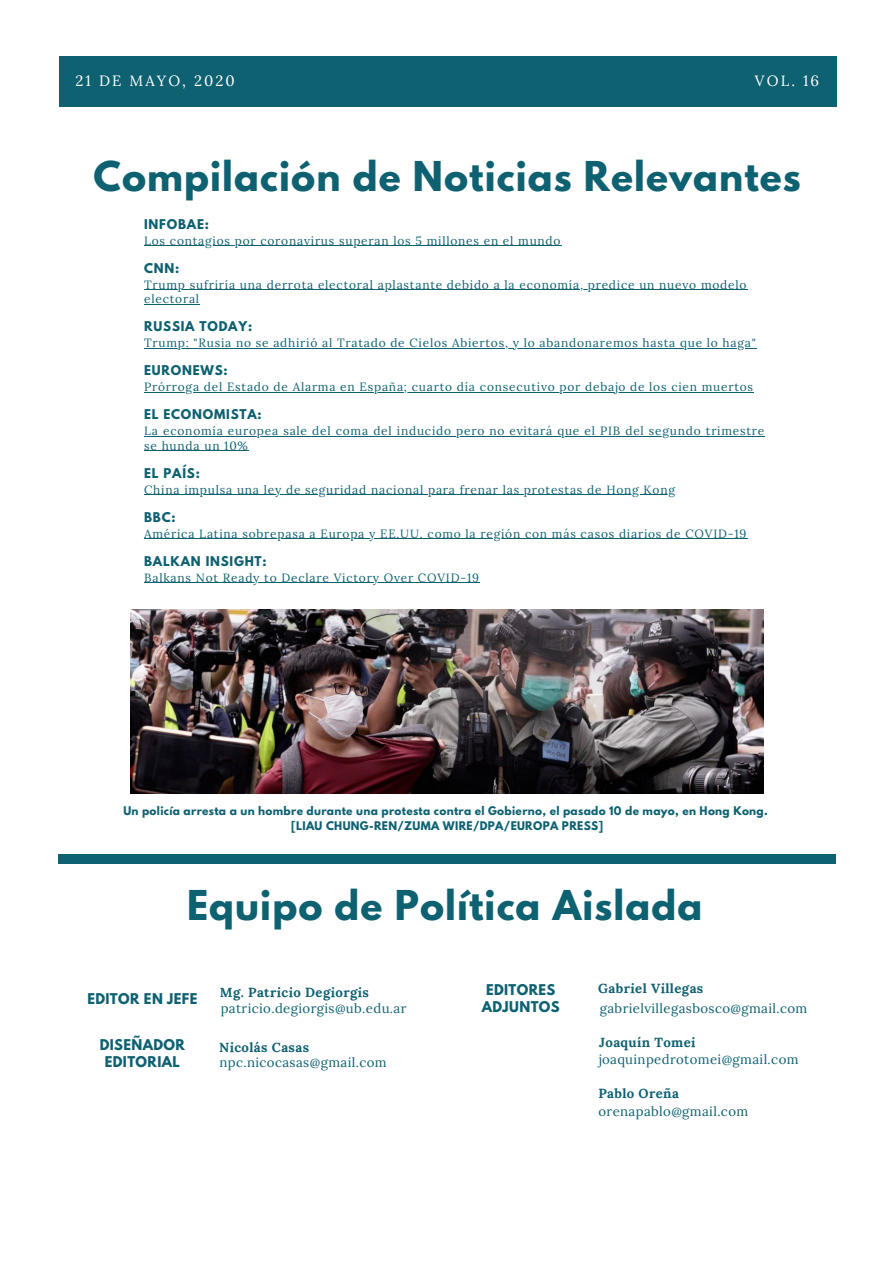
<style>
.page{position:relative;width:894px;height:1264px;background:#fff}
.page>*{position:absolute;margin:0;border:0;box-sizing:border-box;transform-origin:0 0}
.t1{font:700 36.45px "League Spartan";letter-spacing:.03em;color:#0e6171}
.t2{font:14.85px "Lora";letter-spacing:.14em;color:#fff}
.t3{font:13.2px "Lora";letter-spacing:.03em;color:#0e6171}
.t4{font:700 13.2px "Lora";letter-spacing:.03em;color:#0e6171}
.t5{font:700 13.2px/17.2px "League Spartan";letter-spacing:.03em;color:#0e6171;text-align:center}
.t6{font:12px/14.7px "Lora";letter-spacing:.065em;color:#0e6171}
.t7{font:700 12px "League Spartan";letter-spacing:.065em;color:#0e6171}
.t8{font:700 10.5px/14.5px "League Spartan";letter-spacing:.03em;color:#0e6171;text-align:center}
</style>
<div class="page">
<hr style="left:144px;top:245px;width:417px;height:1px;background:#0e6171">
<hr style="left:144px;top:289px;width:603px;height:1px;background:#0e6171">
<hr style="left:144px;top:304px;width:56px;height:1px;background:#0e6171">
<hr style="left:144px;top:348px;width:612px;height:1px;background:#0e6171">
<hr style="left:144px;top:392px;width:609px;height:1px;background:#0e6171">
<hr style="left:144px;top:436px;width:620px;height:1px;background:#0e6171">
<hr style="left:144px;top:450px;width:105px;height:1px;background:#0e6171">
<hr style="left:144px;top:494px;width:531px;height:1px;background:#0e6171">
<hr style="left:144px;top:538px;width:603px;height:1px;background:#0e6171">
<hr style="left:144px;top:582px;width:336px;height:1px;background:#0e6171">
<div style="left:59px;top:853px;width:776px;height:10px;background:#0e6171"></div>
<div style="left:60px;top:56px;width:776px;height:50px;background:#0e6171"></div>
<img style="left:131px;top:609px;width:632px;height:184px">
<p class="t2" style="left:75px;top:71px;width:161px">21 DE MAYO, 2020</p>
<p class="t2" style="left:754px;top:71px;width:66px">VOL. 16</p>
<h1 class="t1" style="left:93px;top:158px;width:708px">Compilación de Noticias Relevantes</h1>
<p class="t7" style="left:144px;top:218px;width:66px">INFOBAE:</p>
<p class="t6" style="left:144px;top:233px;width:418px">Los contagios por coronavirus superan los 5 millones en el mundo</p>
<p class="t7" style="left:144px;top:262px;width:37px">CNN:</p>
<p class="t6" style="left:144px;top:277px;width:603px">Trump sufriría una derrota electoral aplastante debido a la economía, predice un nuevo modelo electoral</p>
<p class="t7" style="left:144px;top:320px;width:109px">RUSSIA TODAY:</p>
<p class="t6" style="left:144px;top:335px;width:613px">Trump: "Rusia no se adhirió al Tratado de Cielos Abiertos, y lo abandonaremos hasta que lo haga"</p>
<p class="t7" style="left:144px;top:364px;width:85px">EURONEWS:</p>
<p class="t6" style="left:144px;top:379px;width:610px">Prórroga del Estado de Alarma en España; cuarto día consecutivo por debajo de los cien muertos</p>
<p class="t7" style="left:144px;top:408px;width:119px">EL ECONOMISTA:</p>
<p class="t6" style="left:144px;top:423px;width:621px">La economía europea sale del coma del inducido pero no evitará que el PIB del segundo trimestre se hunda un 10%</p>
<p class="t7" style="left:144px;top:467px;width:57px">EL PAÍS:</p>
<p class="t6" style="left:144px;top:482px;width:532px">China impulsa una ley de seguridad nacional para frenar las protestas de Hong Kong</p>
<p class="t7" style="left:144px;top:511px;width:33px">BBC:</p>
<p class="t6" style="left:144px;top:526px;width:603px">América Latina sobrepasa a Europa y EE.UU. como la región con más casos diarios de COVID-19</p>
<p class="t7" style="left:144px;top:555px;width:124px">BALKAN INSIGHT:</p>
<p class="t6" style="left:144px;top:570px;width:336px">Balkans Not Ready to Declare Victory Over COVID-19</p>
<p class="t8" style="left:123px;top:805px;width:645px">Un policía arresta a un hombre durante una protesta contra el Gobierno, el pasado 10 de mayo, en Hong Kong. [LIAU CHUNG-REN/ZUMA WIRE/DPA/EUROPA PRESS]</p>
<h1 class="t1" style="left:187px;top:887px;width:516px">Equipo de Política Aislada</h1>
<p class="t5" style="left:87px;top:991px;width:111px">EDITOR EN JEFE</p>
<p class="t4" style="left:220px;top:983px;width:150px">Mg. Patricio Degiorgis</p>
<p class="t3" style="left:221px;top:999px;width:187px">patricio.degiorgis@ub.edu.ar</p>
<p class="t5" style="left:481px;top:982px;width:79px">EDITORES<br>ADJUNTOS</p>
<p class="t4" style="left:598px;top:980px;width:107px">Gabriel Villegas</p>
<p class="t3" style="left:599px;top:999px;width:209px">gabrielvillegasbosco@gmail.com</p>
<p class="t5" style="left:100px;top:1037px;width:87px">DISEÑADOR<br>EDITORIAL</p>
<p class="t4" style="left:219px;top:1038px;width:91px">Nicolás Casas</p>
<p class="t3" style="left:219px;top:1053px;width:169px">npc.nicocasas@gmail.com</p>
<p class="t4" style="left:599px;top:1033px;width:98px">Joaquín Tomei</p>
<p class="t3" style="left:598px;top:1050px;width:201px">joaquinpedrotomei@gmail.com</p>
<p class="t4" style="left:598px;top:1085px;width:82px">Pablo Oreña</p>
<p class="t3" style="left:598px;top:1102px;width:151px">orenapablo@gmail.com</p>
</div>
